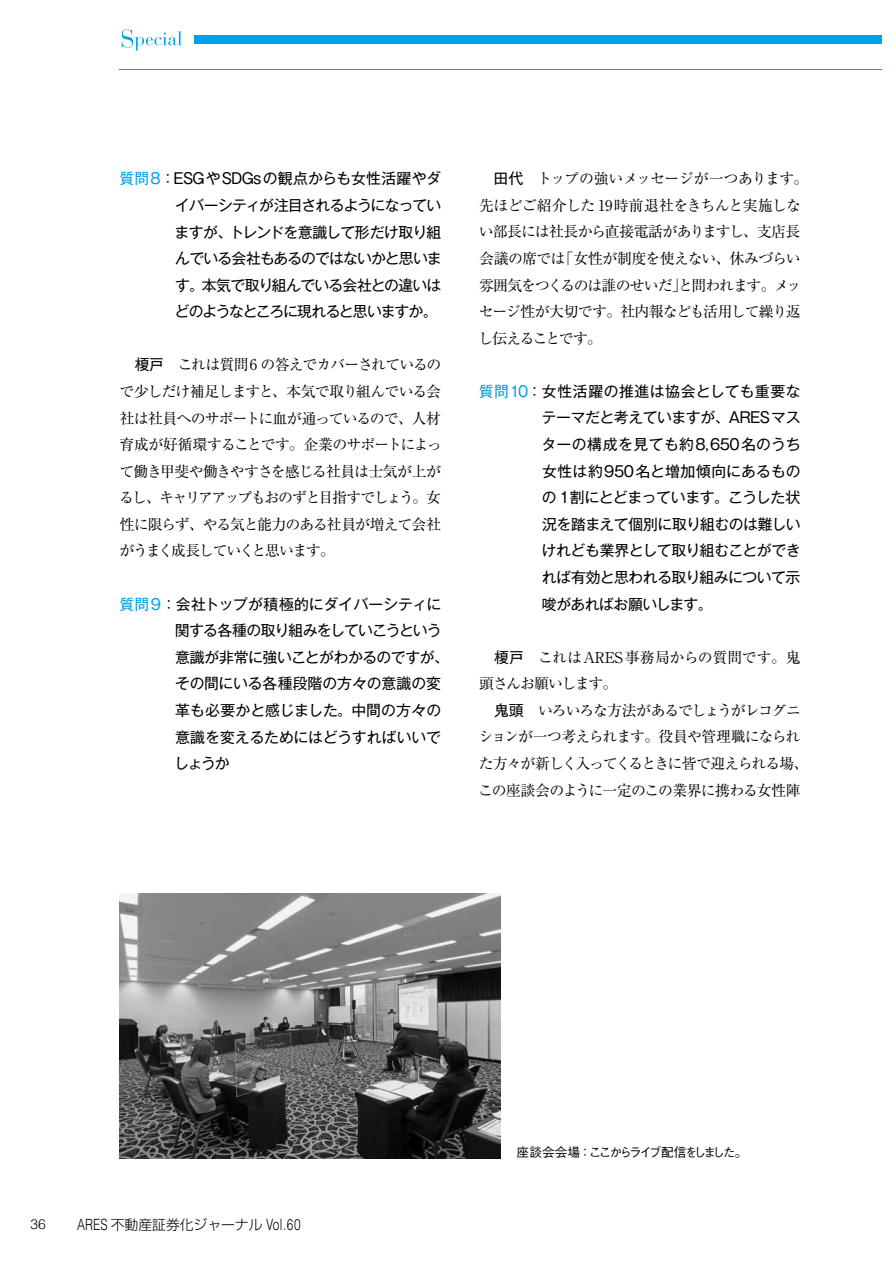
<style>
.page{position:relative;width:893px;height:1263px;background:#fff}
.page>*{position:absolute;margin:0;border:0;box-sizing:border-box;transform-origin:0 0}
.t1{font:14.85px/26.5px "Ryumin Pro";letter-spacing:-.06em;color:#000}
.t2{font:14.85px/26.5px "Gothic MB101 Pro";letter-spacing:-.035em;color:#000;text-align:justify}
.t3{font:14.85px/26.5px "Gothic MB101 Pro";letter-spacing:-.015em;color:#000}
.t4{font:14.85px/26.5px "Ryumin Pro";letter-spacing:-.025em;color:#000}
.t5{font:300 13.8px "Shin Go Pro";color:#000}
.t6{font:300 13.8px "Helvetica";color:#000}
.t7{font:500 12.75px "Gothic BBB Pro";letter-spacing:-.18em;color:#000}
.s1{color:#00a0e9}
.s2{font-family:"Gothic MB101 Pr 5"}
.s3{font-family:"Helvetica LT Std";font-size:15.45px}
</style>
<div class="page">
<div style="left:124px;top:35px;width:758px;height:9px;background:#00a0e9"></div>
<hr style="left:119px;top:69px;width:763px;height:1px;background:#00a0e9">
<div style="left:120px;top:26px;width:74px;height:27px;background:#fff"></div>
<svg style="left:122px;top:29px;width:60px;height:21px"></svg>
<img style="left:120px;top:893px;width:381px;height:266px">
<p class="t2" style="left:174px;top:163px;width:269px;text-indent:-55px"><span class="s1">質問８</span>：ESGやSDGsの観点からも女性活躍やダイバーシティが注目されるようになっていますが、トレンドを意識して形だけ取り組んでいる会社もあるのではないかと思います。本気で取り組んでいる会社との違いはどのようなところに現れると思いますか。</p>
<p class="t1" style="left:119px;top:351px;width:324px;text-align:justify;text-indent:16px"><span class="s2">榎戸　</span>これは質問6 の答えでカバーされているので少しだけ補足しますと、本気で取り組んでいる会社は社員へのサポートに血が通っているので、人材育成が好循環することです。企業のサポートによって働き甲斐や働きやすさを感じる社員は士気が上がるし、キャリアアップもおのずと目指すでしょう。女性に限らず、やる気と能力のある社員が増えて会社がうまく成長していくと思います。</p>
<p class="t3" style="left:174px;top:589px;width:276px;text-indent:-55px"><span class="s1">質問９</span>：会社トップが積極的にダイバーシティに関する各種の取り組みをしていこうという意識が非常に強いことがわかるのですが、その間にいる各種段階の方々の意識の変革も必要かと感じました。中間の方々の意識を変えるためにはどうすればいいでしょうか</p>
<p class="t1" style="left:478px;top:164px;width:332px;text-indent:15px"><span class="s2">田代　</span>トップの強いメッセージが一つあります。先ほどご紹介した 19時前退社をきちんと実施しない部長には社長から直接電話がありますし、支店長会議の席では「女性が制度を使えない、休みづらい雰囲気をつくるのは誰のせいだ」と問われます。メッセージ性が大切です。社内報なども活用して繰り返し伝えることです。</p>
<p class="t2" style="left:542px;top:376px;width:261px;text-indent:-63px"><span class="s1">質問10</span>：女性活躍の推進は協会としても重要なテーマだと考えていますが、ARESマスターの構成を見ても約8,650名のうち女性は約950名と増加傾向にあるものの 1割にとどまっています。こうした状況を踏まえて個別に取り組むのは難しいけれども業界として取り組むことができれば有効と思われる取り組みについて示唆があればお願いします。</p>
<p class="t4" style="left:479px;top:643px;width:323px;text-indent:15px"><span class="s2">榎戸　</span>これはARES事務局からの質問です。鬼頭さんお願いします。</p>
<p class="t1" style="left:478px;top:696px;width:332px;text-align:center"><span class="s2">鬼頭　</span>いろいろな方法があるでしょうがレコグニ<br>ションが一つ考えられます。役員や管理職になられた方々が新しく入ってくるときに皆で迎えられる場、この座談会のように一定のこの業界に携わる女性陣</p>
<p class="t6" style="left:30px;top:1212px;width:17px">36</p>
<p class="t5" style="left:77px;top:1213px;width:225px"><span class="s3">ARES</span> 不動産証券化ジャーナル <span class="s3">Vol.60</span></p>
<p class="t7" style="left:517px;top:1142px;width:232px">座談会会場：ここからライブ配信をしました。</p>
</div>
